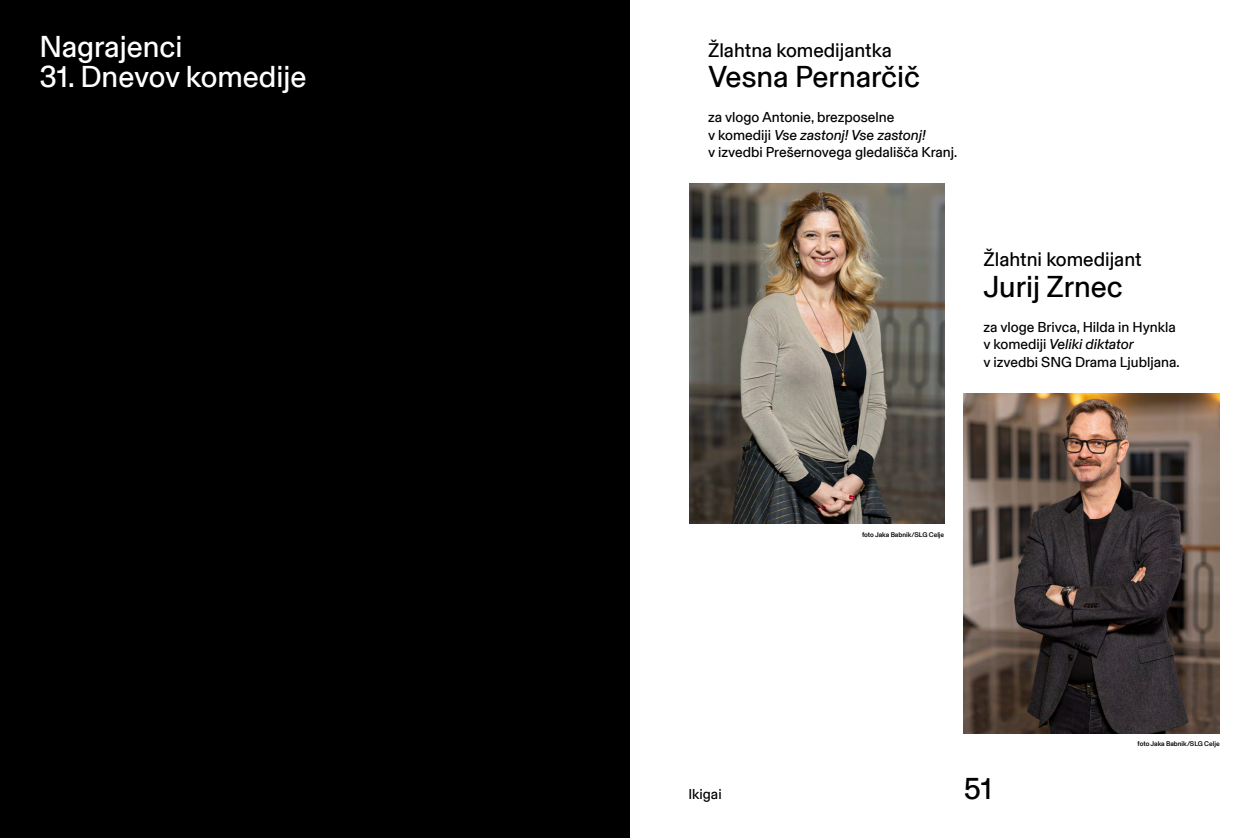
<style>
.page{position:relative;width:1259px;height:838px;background:#fff}
.page>*{position:absolute;margin:0;border:0;box-sizing:border-box;transform-origin:0 0}
.t1{font:30px "Basel Grotesk";color:#fff}
.t2{font:30px "Basel Grotesk";color:#000}
.t3{font:19.5px "Basel Grotesk";color:#000}
.t4{font:14.25px/17.4px "Basel Grotesk";color:#000}
.t5{font:500 6.75px "Basel Grotesk";color:#000}
.s1{font-style:italic}
</style>
<div class="page">
<div style="left:0;top:0;width:629px;height:838px;background:#000"></div>
<img style="left:689px;top:183px;width:255px;height:341px">
<img style="left:964px;top:393px;width:255px;height:340px">
<h1 class="t1" style="left:39px;top:26px;width:145px">Nagrajenci</h1>
<h1 class="t1" style="left:39px;top:56px;width:269px">31. Dnevov komedije</h1>
<h2 class="t3" style="left:708px;top:37px;width:185px">Žlahtna komedijantka</h2>
<h1 class="t2" style="left:708px;top:56px;width:213px">Vesna Pernarčič</h1>
<p class="t4" style="left:708px;top:108px;width:251px">za vlogo Antonie, brezposelne<br>v komediji <span class="s1">Vse zastonj! Vse zastonj!<br></span>v izvedbi Prešernovega gledališča Kranj.</p>
<h2 class="t3" style="left:983px;top:246px;width:160px">Žlahtni komedijant</h2>
<h1 class="t2" style="left:983px;top:266px;width:141px">Jurij Zrnec</h1>
<p class="t4" style="left:983px;top:317px;width:197px">za vloge Brivca, Hilda in Hynkla v komediji <span class="s1">Veliki diktator<br></span>v izvedbi SNG Drama Ljubljana.</p>
<p class="t5" style="left:862px;top:530px;width:84px">foto Jaka Babnik/SLG Celje</p>
<p class="t5" style="left:1137px;top:739px;width:84px">foto Jaka Babnik/SLG Celje</p>
<p class="t4" style="left:688px;top:784px;width:35px">Ikigai</p>
<h1 class="t2" style="left:964px;top:767px;width:29px">51</h1>
</div>
